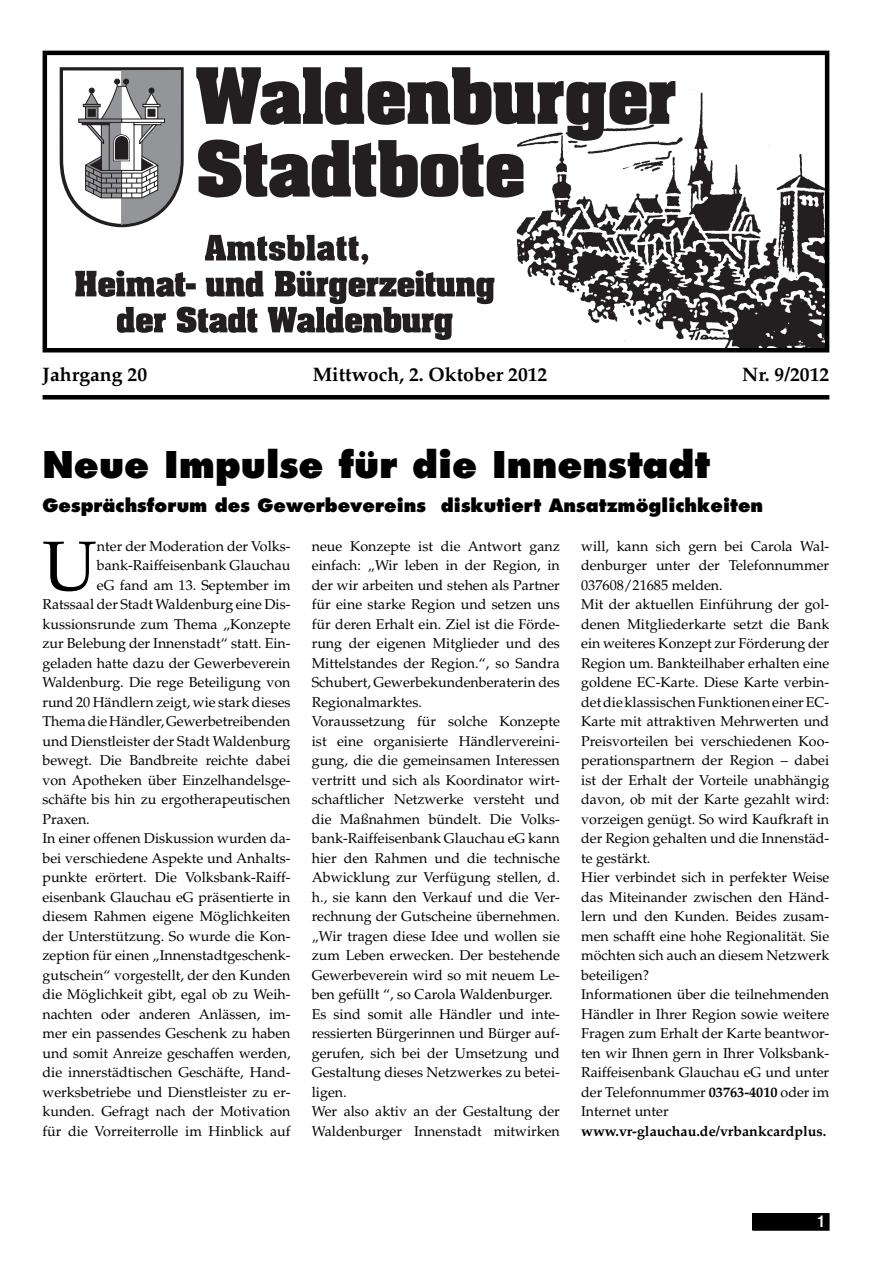
<style>
.page{position:relative;width:893px;height:1263px;background:#fff}
.page>*{position:absolute;margin:0;border:0;box-sizing:border-box;transform-origin:0 0}
.t1{font:69.9px "Palatino";color:#000}
.t2{font:800 36px "Futura LT";color:#000}
.t3{font:700 19.5px "Palatino";color:#000}
.t4{font:800 18px "Futura LT";color:#000}
.t5{font:700 condensed 15px "Swiss 721 BT";color:#fff}
.t6{font:14.25px/19.5px "Palatino";color:#000}
.t7{font:700 14.25px "Palatino";color:#000}
.s1{font-weight:700}
</style>
<div class="page">
<div style="left:753px;top:1214px;width:76px;height:16px;background:#000"></div>
<div style="left:753px;top:1213px;width:76px;height:17px;border:1px solid #000"></div>
<div style="left:43px;top:395px;width:786px;height:5px;background:#000"></div>
<svg style="left:196px;top:67px;width:313px;height:131px;fill:#231f20"></svg>
<img style="left:509px;top:81px;width:315px;height:267px">
<svg style="left:60px;top:67px;width:124px;height:160px"></svg>
<svg style="left:75px;top:235px;width:419px;height:105px"></svg>
<div style="left:43px;top:51px;width:786px;height:302px;border:4px solid #000"></div>
<h3 class="t3" style="left:43px;top:367px;width:106px">Jahrgang 20</h3>
<h3 class="t3" style="left:313px;top:367px;width:236px">Mittwoch, 2. Oktober 2012</h3>
<h3 class="t3" style="left:742px;top:367px;width:89px">Nr. 9/2012</h3>
<h2 class="t2" style="left:42px;top:442px;width:669px">Neue Impulse für die Innenstadt</h2>
<p class="t4" style="left:42px;top:494px;width:722px">Gesprächsforum des Gewerbevereins diskutiert Ansatzmöglichkeiten</p>
<p class="t6" style="left:312px;top:538px;width:250px">neue Konzepte ist die Antwort ganz einfach: „Wir leben in der Region, in der wir arbeiten und stehen als Partner für eine starke Region und setzen uns für deren Erhalt ein. Ziel ist die Förde&shy;rung der eigenen Mitglieder und des Mittelstandes der Region.“, so Sandra Schubert, Gewerbekundenberaterin des Regionalmarktes.<br>Voraussetzung für solche Konzepte ist eine organisierte Händlervereini&shy;gung, die die gemeinsamen Interessen vertritt und sich als Koordinator wirt&shy;schaftlicher Netzwerke versteht und die Maßnahmen bündelt. Die Volks&shy;bank-Raiffeisenbank Glauchau eG kann hier den Rahmen und die technische Abwicklung zur Verfügung stellen, d. h., sie kann den Verkauf und die Ver&shy;rechnung der Gutscheine übernehmen. „Wir tragen diese Idee und wollen sie zum Leben erwecken. Der bestehende Gewerbeverein wird so mit neuem Le&shy;ben gefüllt “, so Carola Waldenburger.<br>Es sind somit alle Händler und inte&shy;ressierten Bürgerinnen und Bürger auf&shy;gerufen, sich bei der Umsetzung und Gestaltung dieses Netzwerkes zu betei&shy;ligen.<br>Wer also aktiv an der Gestaltung der Waldenburger Innenstadt mitwirken</p>
<p class="t6" style="left:581px;top:538px;width:250px">will, kann sich gern bei Carola Wal&shy;denburger unter der Telefonnummer 037608/21685 melden.<br>Mit der aktuellen Einführung der gol&shy;denen Mitgliederkarte setzt die Bank ein weiteres Konzept zur Förderung der Region um. Bankteilhaber erhalten eine goldene EC-Karte. Diese Karte verbin&shy;det die klassischen Funktionen einer EC-Karte mit attraktiven Mehrwerten und Preisvorteilen bei verschiedenen Koo&shy;perationspartnern der Region – dabei ist der Erhalt der Vorteile unabhängig davon, ob mit der Karte gezahlt wird: vorzeigen genügt. So wird Kaufkraft in der Region gehalten und die Innenstäd&shy;te gestärkt.<br>Hier verbindet sich in perfekter Weise das Miteinander zwischen den Händ&shy;lern und den Kunden. Beides zusam&shy;men schafft eine hohe Regionalität. Sie möchten sich auch an diesem Netzwerk beteiligen?<br>Informationen über die teilnehmenden Händler in Ihrer Region sowie weitere Fragen zum Erhalt der Karte beantwor&shy;ten wir Ihnen gern in Ihrer Volksbank-Raiffeisenbank Glauchau eG und unter der Telefonnummer <span class="s1">03763-4010</span> oder im Internet unter</p>
<h1 class="t1" style="left:42px;top:539px;width:56px">U</h1>
<p class="t6" style="left:97px;top:538px;width:195px">nter der Moderation der Volks-</p>
<p class="t6" style="left:97px;top:558px;width:195px">bank-Raiffeisenbank Glauchau</p>
<p class="t6" style="left:97px;top:577px;width:195px">eG fand am 13. September im</p>
<p class="t6" style="left:42px;top:597px;width:250px">Ratssaal der Stadt Waldenburg eine Dis-</p>
<p class="t6" style="left:42px;top:616px;width:250px">kussionsrunde zum Thema „Konzepte</p>
<p class="t6" style="left:42px;top:636px;width:250px">zur Belebung der Innenstadt“ statt. Ein-</p>
<p class="t6" style="left:42px;top:655px;width:250px">geladen hatte dazu der Gewerbeverein</p>
<p class="t6" style="left:42px;top:675px;width:250px">Waldenburg. Die rege Beteiligung von</p>
<p class="t6" style="left:42px;top:694px;width:250px">rund 20 Händlern zeigt, wie stark dieses</p>
<p class="t6" style="left:42px;top:714px;width:250px">Thema die Händler, Gewerbetreibenden</p>
<p class="t6" style="left:42px;top:733px;width:250px">und Dienstleister der Stadt Waldenburg</p>
<p class="t6" style="left:42px;top:753px;width:250px">bewegt. Die Bandbreite reichte dabei</p>
<p class="t6" style="left:42px;top:772px;width:250px">von Apotheken über Einzelhandelsge-</p>
<p class="t6" style="left:42px;top:792px;width:250px">schäfte bis hin zu ergotherapeutischen</p>
<p class="t6" style="left:42px;top:811px;width:49px">Praxen.</p>
<p class="t6" style="left:42px;top:831px;width:250px">In einer offenen Diskussion wurden da-</p>
<p class="t6" style="left:42px;top:850px;width:250px">bei verschiedene Aspekte und Anhalts-</p>
<p class="t6" style="left:42px;top:870px;width:250px">punkte erörtert. Die Volksbank-Raiff-</p>
<p class="t6" style="left:42px;top:889px;width:250px">eisenbank Glauchau eG präsentierte in</p>
<p class="t6" style="left:42px;top:909px;width:250px">diesem Rahmen eigene Möglichkeiten</p>
<p class="t6" style="left:42px;top:928px;width:250px">der Unterstützung. So wurde die Kon-</p>
<p class="t6" style="left:42px;top:948px;width:250px">zeption für einen „Innenstadtgeschenk-</p>
<p class="t6" style="left:42px;top:967px;width:250px">gutschein“ vorgestellt, der den Kunden</p>
<p class="t6" style="left:42px;top:987px;width:250px">die Möglichkeit gibt, egal ob zu Weih-</p>
<p class="t6" style="left:42px;top:1006px;width:250px">nachten oder anderen Anlässen, im-</p>
<p class="t6" style="left:42px;top:1026px;width:250px">mer ein passendes Geschenk zu haben</p>
<p class="t6" style="left:42px;top:1045px;width:250px">und somit Anreize geschaffen werden,</p>
<p class="t6" style="left:42px;top:1065px;width:250px">die innerstädtischen Geschäfte, Hand-</p>
<p class="t6" style="left:42px;top:1084px;width:250px">werksbetriebe und Dienstleister zu er-</p>
<p class="t6" style="left:42px;top:1104px;width:250px">kunden. Gefragt nach der Motivation</p>
<p class="t6" style="left:42px;top:1123px;width:250px">für die Vorreiterrolle im Hinblick auf</p>
<p class="t7" style="left:581px;top:1126px;width:247px">www.vr-glauchau.de/vrbankcardplus.</p>
<p class="t5" style="left:817px;top:1212px;width:9px">1</p>
</div>
